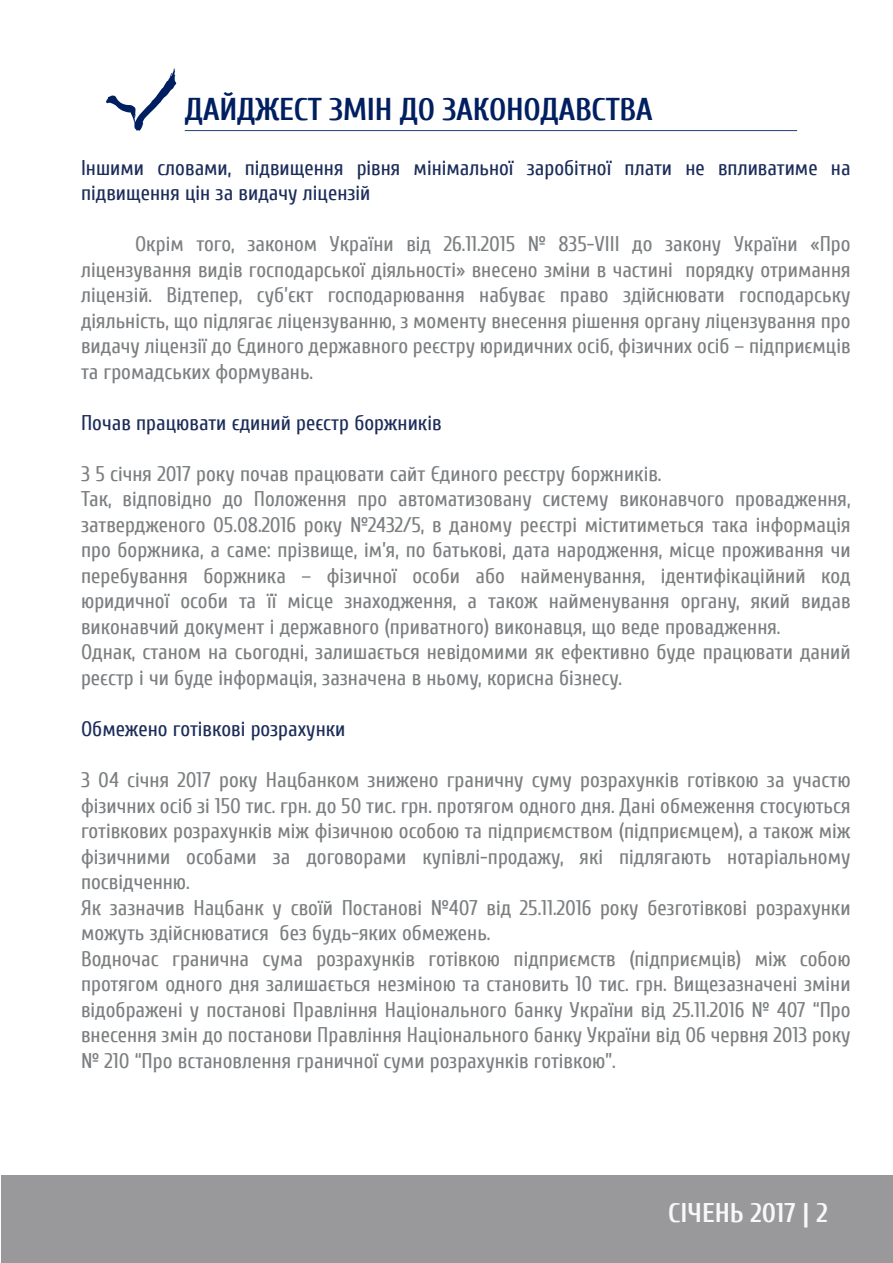
<style>
.page{position:relative;width:893px;height:1263px;background:#fff}
.page>*{position:absolute;margin:0;border:0;box-sizing:border-box;transform-origin:0 0}
.t1{font:700 31.5px "Cuprum";letter-spacing:-.01em;color:#001f61}
.t2{font:700 27px "Cuprum";color:#f7f8f7}
.t3{font:21.3px/25.5px "Cuprum";color:#7c7f81}
.t4{font:21.3px/25.5px "Cuprum";color:#1c2d5a}
</style>
<div class="page">
<hr style="left:185px;top:130px;width:612px;height:1px;background:#1f3f7c">
<svg style="left:106px;top:68px;width:71px;height:63px"></svg>
<div style="left:1px;top:1175px;width:892px;height:88px;background:#99989b"></div>
<h1 class="t1" style="left:185px;top:92px;width:470px">ДАЙДЖЕСТ ЗМІН ДО ЗАКОНОДАВСТВА</h1>
<p class="t4" style="left:81px;top:155px;width:771px">Іншими словами, підвищення рівня мінімальної заробітної плати не впливатиме на підвищення цін за видачу ліцензій</p>
<p class="t3" style="left:81px;top:231px;width:771px;text-align:justify;text-indent:54px">Окрім того, законом України від 26.11.2015 № 835-VIII до закону України «Про ліцензування видів господарської діяльності» внесено зміни в частині порядку отримання ліцензій. Відтепер, суб’єкт господарювання набуває право здійснювати господарську діяльність, що підлягає ліцензуванню, з моменту внесення рішення органу ліцензування про видачу ліцензії до Єдиного державного реєстру юридичних осіб, фізичних осіб – підприємців та громадських формувань.</p>
<p class="t4" style="left:81px;top:410px;width:362px">Почав працювати єдиний реєстр боржників</p>
<p class="t3" style="left:81px;top:461px;width:771px">З 5 січня 2017 року почав працювати сайт Єдиного реєстру боржників.<br>Так, відповідно до Положення про автоматизовану систему виконавчого провадження, затвердженого 05.08.2016 року №2432/5, в даному реєстрі міститиметься така інформація про боржника, а саме: прізвище, ім’я, по батькові, дата народження, місце проживання чи перебування боржника – фізичної особи або найменування, ідентифікаційний код юридичної особи та її місце знаходження, а також найменування органу, який видав виконавчий документ і державного (приватного) виконавця, що веде провадження.<br>Однак, станом на сьогодні, залишається невідомими як ефективно буде працювати даний реєстр і чи буде інформація, зазначена в ньому, корисна бізнесу.</p>
<p class="t4" style="left:81px;top:716px;width:266px">Обмежено готівкові розрахунки</p>
<p class="t3" style="left:81px;top:767px;width:771px">З 04 січня 2017 року Нацбанком знижено граничну суму розрахунків готівкою за участю фізичних осіб зі 150 тис. грн. до 50 тис. грн. протягом одного дня. Дані обмеження стосуються готівкових розрахунків між фізичною особою та підприємством (підприємцем), а також між фізичними особами за договорами купівлі-продажу, які підлягають нотаріальному посвідченню.<br>Як зазначив Нацбанк у своїй Постанові №407 від 25.11.2016 року безготівкові розрахунки можуть здійснюватися без будь-яких обмежень.<br>Водночас гранична сума розрахунків готівкою підприємств (підприємців) між собою протягом одного дня залишається незміною та становить 10 тис. грн. Вищезазначені зміни відображені у постанові Правління Національного банку України від 25.11.2016 № 407 “Про внесення змін до постанови Правління Національного банку України від 06 червня 2013 року № 210 “Про встановлення граничної суми розрахунків готівкою”.</p>
<p class="t2" style="left:628px;top:1198px;width:116px">ЛИСТОПАД</p>
<p class="t2" style="left:783px;top:1198px;width:14px">6</p>
<p class="t2" style="left:668px;top:1198px;width:161px">СІЧЕНЬ 2017 | 2</p>
</div>
